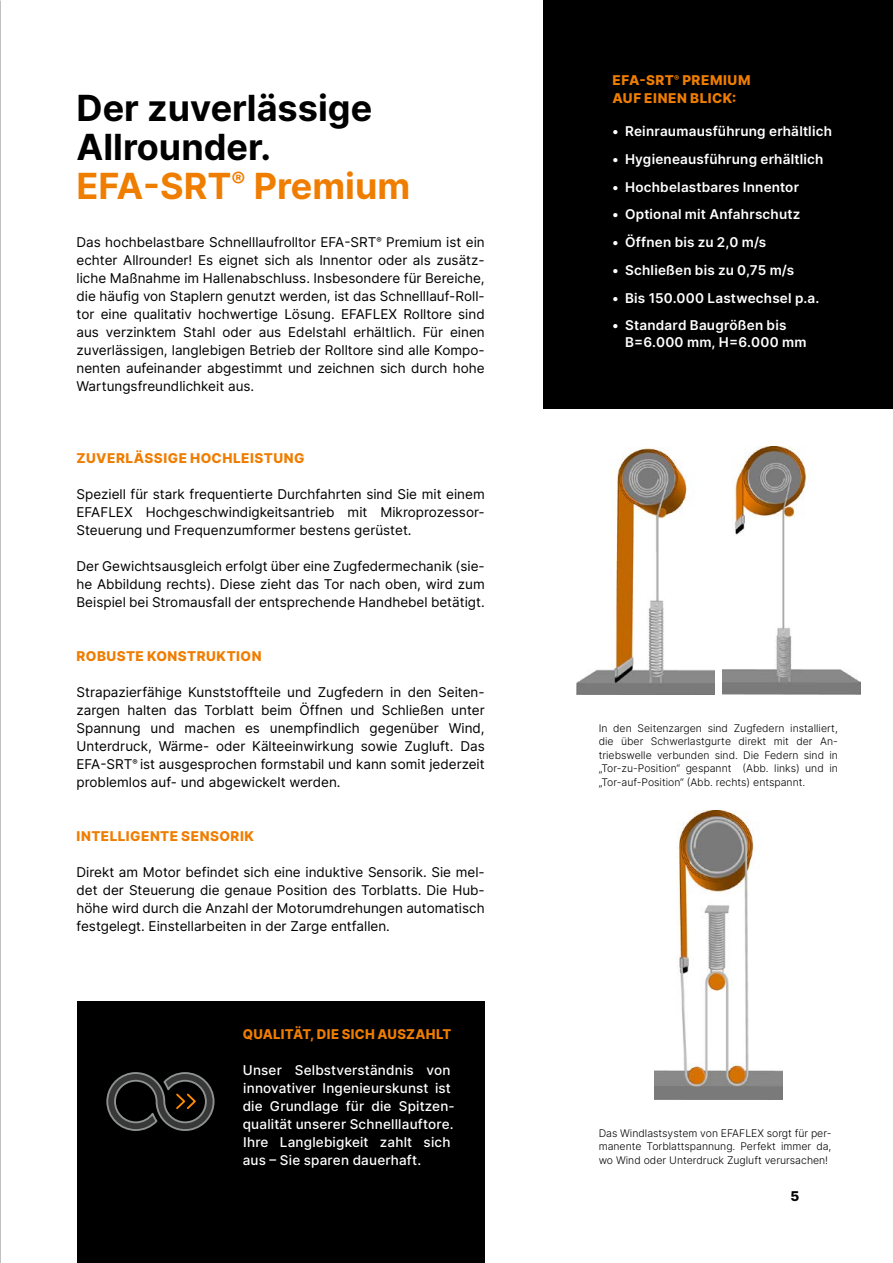
<style>
.page{position:relative;width:893px;height:1263px;background:#fff}
.page>*{position:absolute;margin:0;border:0;box-sizing:border-box;transform-origin:0 0}
.t1{font:700 36px/39px "Inter";color:#000}
.t2{font:13.5px/18px "Inter";color:#000;text-align:justify}
.t3{font:600 13.5px/16.5px "Inter";letter-spacing:.015em;color:#fff}
.t4{font:500 13.5px/18px "Inter";letter-spacing:.015em;color:#fff}
.t5{font:800 13.5px/18px "Inter";letter-spacing:.035em;color:#ef7d00}
.t6{font:800 13.5px "Inter";color:#000}
.t7{font:300 10.5px/13.5px "Inter";color:#000;text-align:justify}
.s1{color:#ef7d00}
</style>
<div class="page">
<div style="left:544px;top:0;width:349px;height:409px;background:#000"></div>
<img style="left:654px;top:810px;width:128px;height:289px">
<img style="left:576px;top:448px;width:138px;height:246px">
<img style="left:722px;top:446px;width:138px;height:248px">
<img style="left:0;top:0;width:1px;height:1263px">
<div style="left:77px;top:1002px;width:408px;height:261px;background:#000"></div>
<svg style="left:106px;top:1072px;width:109px;height:59px"></svg>
<h1 class="t1" style="left:77px;top:87px;width:335px">Der zuverlässige<br>Allrounder.<br><span class="s1">EFA-SRT</span><sup>®</sup> <span class="s1">Premium</span></h1>
<p class="t2" style="left:77px;top:233px;width:410px">Das hochbelastbare Schnelllaufrolltor EFA-SRT<sup>®</sup> Premium ist ein echter Allrounder! Es eignet sich als Innentor oder als zusätz&shy;liche Maßnahme im Hallenabschluss. Insbesondere für Bereiche, die häufig von Staplern genutzt werden, ist das Schnelllauf-Roll&shy;tor eine qualitativ hochwertige Lösung. EFAFLEX Rolltore sind aus verzinktem Stahl oder aus Edelstahl erhältlich. Für einen zuverlässigen, langlebigen Betrieb der Rolltore sind alle Kompo&shy;nenten aufeinander abgestimmt und zeichnen sich durch hohe Wartungsfreundlichkeit aus.</p>
<p class="t5" style="left:77px;top:449px;width:229px">ZUVERLÄSSIGE HOCHLEISTUNG</p>
<p class="t2" style="left:77px;top:485px;width:410px">Speziell für stark frequentierte Durchfahrten sind Sie mit einem EFAFLEX Hochgeschwindigkeitsantrieb mit Mikroprozessor-Steuerung und Frequenzumformer bestens gerüstet.</p>
<p class="t2" style="left:77px;top:557px;width:410px">Der Gewichtsausgleich erfolgt über eine Zugfedermechanik (sie&shy;he Abbildung rechts). Diese zieht das Tor nach oben, wird zum Beispiel bei Stromausfall der entsprechende Handhebel betätigt.</p>
<p class="t5" style="left:77px;top:647px;width:186px">ROBUSTE KONSTRUKTION</p>
<p class="t2" style="left:77px;top:683px;width:410px">Strapazierfähige Kunststoffteile und Zugfedern in den Seiten&shy;zargen halten das Torblatt beim Öffnen und Schließen unter Spannung und machen es unempfindlich gegenüber Wind, Unterdruck, Wärme- oder Kälteeinwirkung sowie Zugluft. Das EFA-SRT<sup>®</sup> ist ausgesprochen formstabil und kann somit jederzeit problemlos auf- und abgewickelt werden.</p>
<p class="t5" style="left:77px;top:827px;width:179px">INTELLIGENTE SENSORIK</p>
<p class="t2" style="left:77px;top:863px;width:410px">Direkt am Motor befindet sich eine induktive Sensorik. Sie mel&shy;det der Steuerung die genaue Position des Torblatts. Die Hub&shy;höhe wird durch die Anzahl der Motorumdrehungen automatisch festgelegt. Einstellarbeiten in der Zarge entfallen.</p>
<p class="t5" style="left:243px;top:1025px;width:210px">QUALITÄT, DIE SICH AUSZAHLT</p>
<p class="t4" style="left:243px;top:1061px;width:214px">Unser Selbstverständnis von innovativer Ingenieurskunst ist die Grundlage für die Spitzen&shy;qualität unserer Schnelllauftore.<br>Ihre Langlebigkeit zahlt sich aus – Sie sparen dauerhaft.</p>
<p class="t5" style="left:612px;top:71px;width:140px">EFA-SRT<sup>®</sup> PREMIUM<br>AUF EINEN BLICK:</p>
<p class="t3" style="left:612px;top:122px;width:221px">• Reinraumausführung erhältlich</p>
<p class="t3" style="left:612px;top:150px;width:213px">• Hygieneausführung erhältlich</p>
<p class="t3" style="left:612px;top:178px;width:188px">• Hochbelastbares Innentor</p>
<p class="t3" style="left:612px;top:206px;width:189px">• Optional mit Anfahrschutz</p>
<p class="t3" style="left:612px;top:234px;width:156px">• Öffnen bis zu 2,0 m/s</p>
<p class="t3" style="left:612px;top:261px;width:183px">• Schließen bis zu 0,75 m/s</p>
<p class="t3" style="left:612px;top:289px;width:209px">• Bis 150.000 Lastwechsel p.a.</p>
<p class="t3" style="left:625px;top:317px;width:183px;text-indent:-13px">• Standard Baugrößen bis<br>B=6.000 mm, H=6.000 mm</p>
<p class="t7" style="left:599px;top:721px;width:241px">In den Seitenzargen sind Zugfedern installiert, die über Schwerlastgurte direkt mit der An&shy;triebswelle verbunden sind. Die Federn sind in „Tor-zu-Position“ gespannt (Abb. links) und in „Tor-auf-Position“ (Abb. rechts) entspannt.</p>
<p class="t7" style="left:599px;top:1126px;width:234px">Das Windlastsystem von EFAFLEX sorgt für per&shy;manente Torblattspannung. Perfekt immer da, wo Wind oder Unterdruck Zugluft verursachen!</p>
<p class="t6" style="left:791px;top:1186px;width:10px">5</p>
</div>
